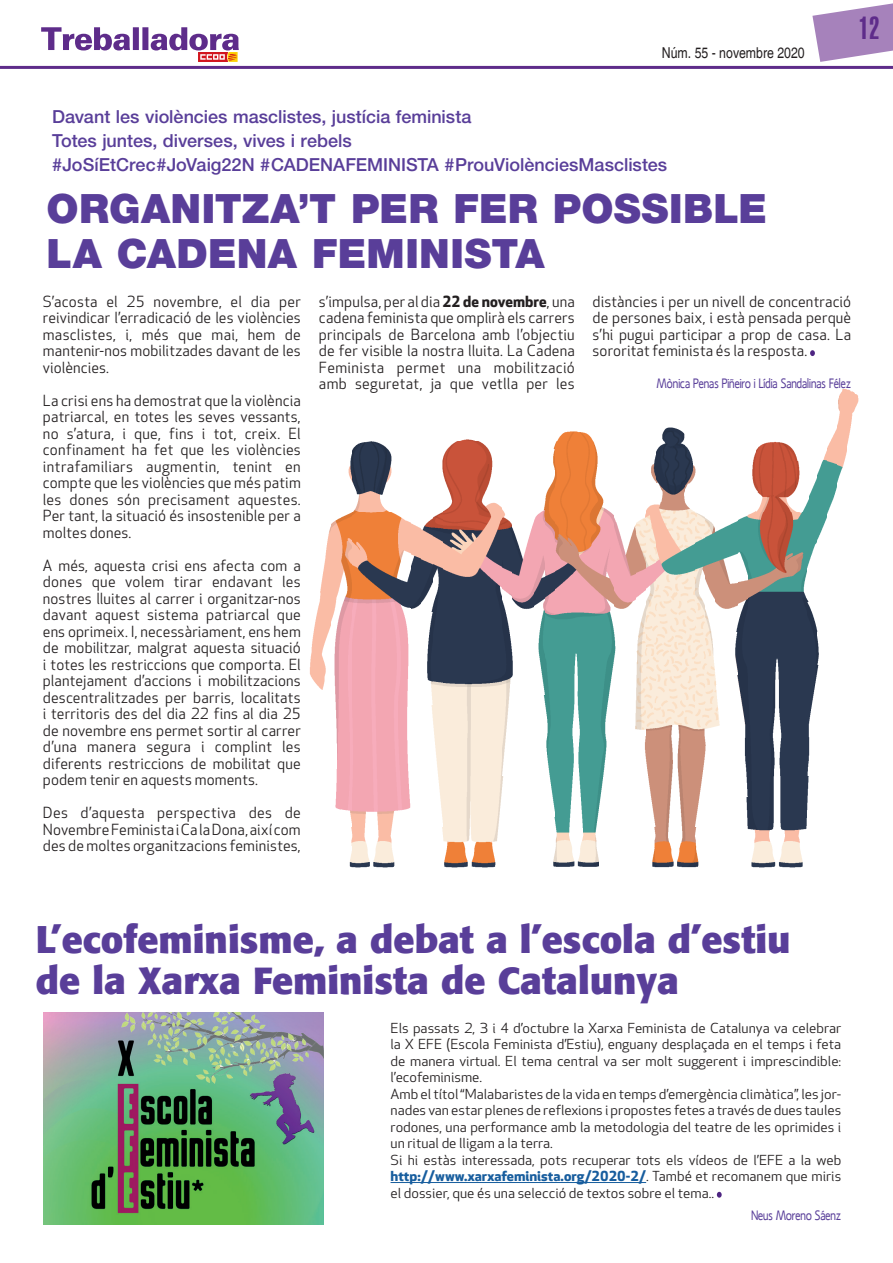
<style>
.page{position:relative;width:893px;height:1263px;background:#fff}
.page>*{position:absolute;margin:0;border:0;box-sizing:border-box;transform-origin:0 0}
.t1{font:900 40.5px/45px "Helvetica Neue";letter-spacing:.005em;color:#593e99}
.t2{font:700 37.5px/40.5px "Formata";color:#593e99}
.t3{font:900 extra-condensed 31.5px "Helvetica";color:#5e2c8a}
.t4{font:500 18px/24px "Helvetica Neue";color:#593e99}
.t5{font:15px/16.5px "Apex New";letter-spacing:.01em;color:#231f20;text-align:justify}
.t6{font:condensed 15px "Helvetica";color:#231f20}
.t7{font:13.5px/16.5px "Apex New";color:#231f20;scale:1.06 1}
.t8{font:13.5px "Ligurino";color:#593e99;scale:.9 1}
.s1{font-weight:700}
.s2{font-weight:700;color:#175d9e}
</style>
<div class="page">
<img style="left:746px;top:511px;width:62px;height:356px">
<img style="left:652px;top:846px;width:47px;height:21px">
<img style="left:553px;top:441px;width:52px;height:426px">
<img style="left:442px;top:502px;width:61px;height:365px">
<img style="left:351px;top:512px;width:50px;height:355px">
<img style="left:349px;top:857px;width:2px;height:10px">
<img style="left:655px;top:502px;width:41px;height:345px">
<img style="left:696px;top:513px;width:10px;height:307px">
<img style="left:645px;top:502px;width:11px;height:325px">
<img style="left:431px;top:512px;width:11px;height:299px">
<img style="left:341px;top:513px;width:10px;height:304px">
<img style="left:543px;top:450px;width:11px;height:366px">
<img style="left:401px;top:517px;width:10px;height:294px">
<img style="left:331px;top:517px;width:10px;height:293px">
<img style="left:736px;top:511px;width:11px;height:285px">
<img style="left:807px;top:602px;width:11px;height:174px">
<img style="left:503px;top:510px;width:10px;height:255px">
<img style="left:604px;top:501px;width:11px;height:265px">
<img style="left:706px;top:684px;width:14px;height:45px">
<img style="left:635px;top:518px;width:10px;height:212px">
<img style="left:427px;top:612px;width:5px;height:92px">
<img style="left:534px;top:511px;width:10px;height:184px">
<img style="left:309px;top:593px;width:22px;height:97px">
<img style="left:706px;top:518px;width:10px;height:166px">
<img style="left:735px;top:633px;width:2px;height:41px">
<img style="left:817px;top:633px;width:2px;height:31px">
<img style="left:716px;top:521px;width:21px;height:92px">
<img style="left:614px;top:522px;width:21px;height:91px">
<img style="left:513px;top:522px;width:21px;height:87px">
<img style="left:411px;top:523px;width:10px;height:86px">
<img style="left:421px;top:512px;width:11px;height:91px">
<img style="left:320px;top:526px;width:11px;height:67px">
<img style="left:807px;top:478px;width:10px;height:94px">
<img style="left:817px;top:450px;width:10px;height:91px">
<img style="left:827px;top:423px;width:11px;height:91px">
<svg style="left:614px;top:511px;width:2px;height:11px"></svg>
<img style="left:756px;top:461px;width:52px;height:51px">
<img style="left:351px;top:441px;width:41px;height:71px">
<img style="left:656px;top:427px;width:29px;height:75px">
<img style="left:442px;top:441px;width:51px;height:61px">
<img style="left:838px;top:389px;width:10px;height:91px">
<img style="left:752px;top:452px;width:5px;height:39px">
<img style="left:685px;top:445px;width:11px;height:44px">
<img style="left:651px;top:455px;width:5px;height:27px">
<img style="left:348px;top:458px;width:3px;height:21px">
<img style="left:756px;top:441px;width:42px;height:20px">
<img style="left:848px;top:389px;width:11px;height:52px">
<img style="left:557px;top:431px;width:36px;height:10px">
<img style="left:460px;top:439px;width:15px;height:2px">
<img style="left:838px;top:389px;width:1px;height:21px">
<svg style="left:812px;top:3px;width:81px;height:59px"></svg>
<hr style="left:0;top:66px;width:893px;height:3px;background:#5e2c8a">
<svg style="left:41px;top:27px;width:198px;height:35px"></svg>
<hr style="left:391px;top:1182px;width:255px;height:1px;background:#175d9e">
<svg style="left:717px;top:1192px;width:5px;height:6px"></svg>
<img style="left:44px;top:1013px;width:280px;height:212px">
<svg style="left:810px;top:350px;width:5px;height:6px"></svg>
<p class="t6" style="left:662px;top:44px;width:144px">Núm. 55 - novembre 2020</p>
<h3 class="t3" style="left:859px;top:10px;width:22px">12</h3>
<p class="t4" style="left:52px;top:104px;width:617px">Davant les violències masclistes, justícia feminista<br>Totes juntes, diverses, vives i rebels<br>#JoSíEtCrec#JoVaig22N #CADENAFEMINISTA #ProuViolènciesMasclistes</p>
<h1 class="t1" style="left:47px;top:186px;width:722px">ORGANITZA’T PER FER POSSIBLE<br>LA CADENA FEMINISTA</h1>
<p class="t5" style="left:43px;top:293px;width:259px">S’acosta el 25 novembre, el dia per reivindicar l’erradicació de les violències masclistes, i, més que mai, hem de mantenir-nos mobilitzades davant de les violències.</p>
<p class="t5" style="left:43px;top:392px;width:259px">La crisi ens ha demostrat que la violència patriarcal, en totes les seves vessants, no s’atura, i que, fins i tot, creix. El confinament ha fet que les violències intrafamiliars augmentin, tenint en compte que les violències que més patim les dones són precisament aquestes.<br>Per tant, la situació és insostenible per a moltes dones.</p>
<p class="t5" style="left:43px;top:557px;width:259px">A més, aquesta crisi ens afecta com a dones que volem tirar endavant les nostres lluites al carrer i organitzar-nos davant aquest sistema patriarcal que ens oprimeix. I, necessàriament, ens hem de mobilitzar, malgrat aquesta situació i totes les restriccions que comporta. El plantejament d’accions i mobilitzacions descentralitzades per barris, localitats i territoris des del dia 22 fins al dia 25 de novembre ens permet sortir al carrer d’una manera segura i complint les diferents restriccions de mobilitat que podem tenir en aquests moments.</p>
<p class="t5" style="left:43px;top:804px;width:259px">Des d’aquesta perspectiva des de Novembre Feminista i Ca la Dona, així com des de moltes organitzacions feministes,</p>
<p class="t5" style="left:319px;top:293px;width:257px">s’impulsa, per al dia <span class="s1">22 de novembre</span>, una cadena feminista que omplirà els carrers principals de Barcelona amb l’objectiu de fer visible la nostra lluita. La Cadena Feminista permet una mobilització amb seguretat, ja que vetlla per les</p>
<p class="t5" style="left:593px;top:293px;width:260px">distàncies i per un nivell de concentració de persones baix, i està pensada perquè s’hi pugui participar a prop de casa. La sororitat feminista és la resposta.</p>
<p class="t8" style="left:656px;top:375px;width:218px">Mònica Penas Piñeiro i Lídia Sandalinas Félez</p>
<h2 class="t2" style="left:36px;top:919px;width:756px">L’ecofeminisme, a debat a l’escola d’estiu de la Xarxa Feminista de Catalunya</h2>
<p class="t7" style="left:391px;top:1019px;width:427px">Els passats 2, 3 i 4 d’octubre la Xarxa Feminista de Catalunya va celebrar la X EFE (Escola Feminista d’Estiu), enguany desplaçada en el temps i feta de manera virtual. El tema central va ser molt suggerent i imprescindible: l’ecofeminisme.<br>Amb el títol “Malabaristes de la vida en temps d’emergència climàtica”, les jor&shy;nades van estar plenes de reflexions i propostes fetes a través de dues taules rodones, una performance amb la metodologia del teatre de les oprimides i un ritual de lligam a la terra.<br>Si hi estàs interessada, pots recuperar tots els vídeos de l’EFE a la web <span class="s2">http://www.xarxafeminista.org/2020-2/</span>. També et recomanem que miris el dossier, que és una selecció de textos sobre el tema..</p>
<p class="t8" style="left:751px;top:1208px;width:101px">Neus Moreno Sáenz</p>
</div>
